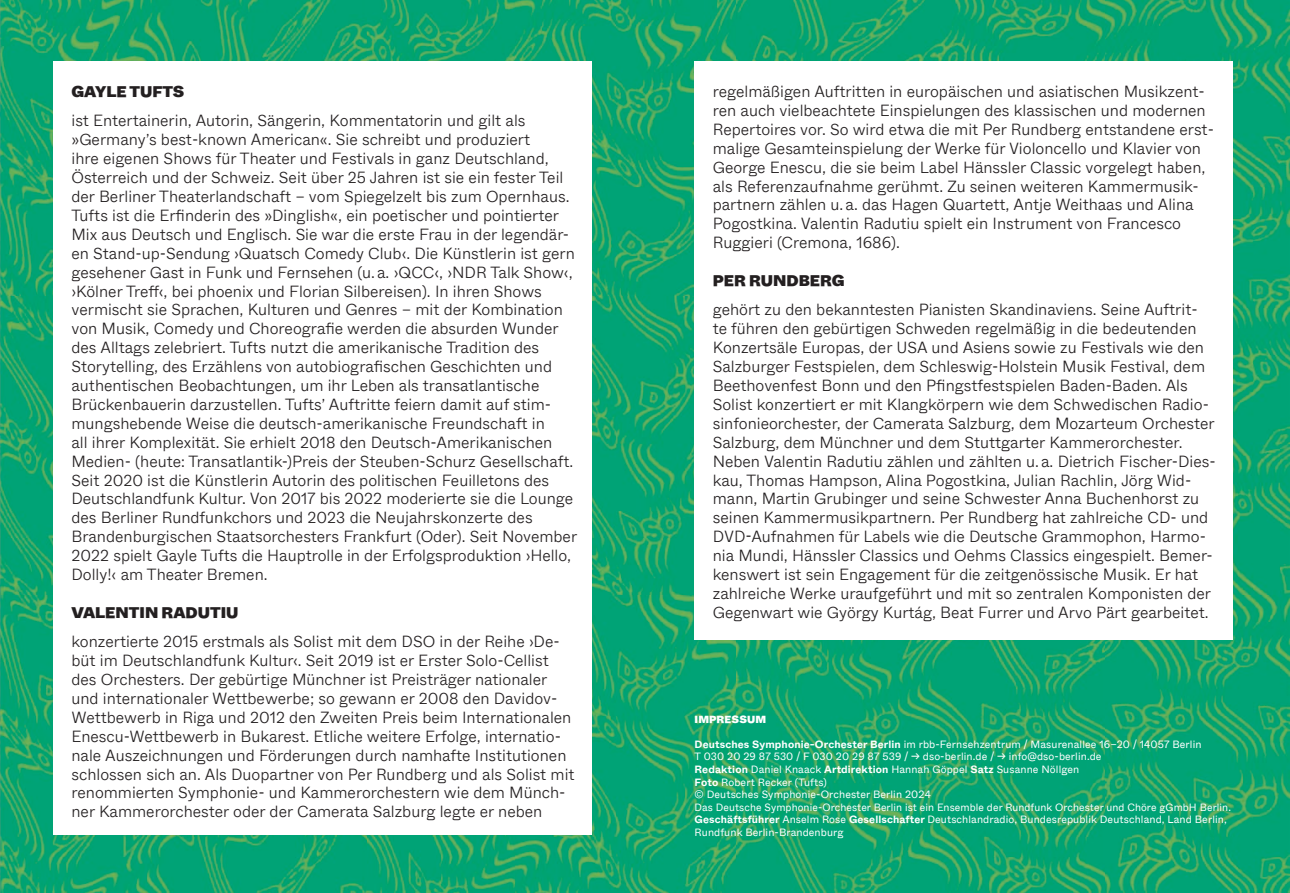
<style>
.page{position:relative;width:1290px;height:893px;background:#fff}
.page>*{position:absolute;margin:0;border:0;box-sizing:border-box;transform-origin:0 0}
.t1{font:300 15.75px/18.9px "ABC Whyte";color:#231f20}
.t2{font:900 15.75px "ABC Whyte";color:#231f20}
.t3{font:10.5px/12.6px "ABC Whyte";letter-spacing:.01em;color:#fff}
.t4{font:900 10.5px "ABC Whyte";letter-spacing:.01em;color:#fff}
.s1{font-weight:700}
</style>
<div class="page">
<img style="left:0;top:0;width:1290px;height:893px">
<div style="left:53px;top:61px;width:539px;height:774px;background:#fff"></div>
<div style="left:694px;top:61px;width:539px;height:579px;background:#fff"></div>
<p class="t2" style="left:71px;top:81px;width:114px">GAYLE TUFTS</p>
<p class="t1" style="left:71px;top:112px;width:507px">ist Entertainerin, Autorin, Sängerin, Kommentatorin und gilt als »Germany’s best-known American«. Sie schreibt und produziert<br>ihre eigenen Shows für Theater und Festivals in ganz Deutschland, Österreich und der Schweiz. Seit über 25 Jahren ist sie ein fester Teil der Berliner Theaterlandschaft – vom Spiegelzelt bis zum Opernhaus.<br>Tufts ist die Erfinderin des »Dinglish«, ein poetischer und pointierter Mix aus Deutsch und Englisch. Sie war die erste Frau in der legendär&shy;en Stand-up-Sendung ›Quatsch Comedy Club‹. Die Künstlerin ist gern gesehener Gast in Funk und Fernsehen (u. a. ›QCC‹, ›NDR Talk Show‹, ›Kölner Treff‹, bei phoenix und Florian Silbereisen). In ihren Shows vermischt sie Sprachen, Kulturen und Genres – mit der Kombination von Musik, Comedy und Choreografie werden die absurden Wunder des Alltags zelebriert. Tufts nutzt die amerikanische Tradition des Storytelling, des Erzählens von autobiografischen Geschichten und authentischen Beobachtungen, um ihr Leben als transatlantische Brückenbauerin darzustellen. Tufts’ Auftritte feiern damit auf stim&shy;mungshebende Weise die deutsch-amerikanische Freundschaft in<br>all ihrer Komplexität. Sie erhielt 2018 den Deutsch-Amerikanischen Medien- (heute: Transatlantik-)Preis der Steuben-Schurz Gesellschaft.<br>Seit 2020 ist die Künstlerin Autorin des politischen Feuilletons des Deutschlandfunk Kultur. Von 2017 bis 2022 moderierte sie die Lounge des Berliner Rundfunkchors und 2023 die Neujahrskonzerte des Brandenburgischen Staatsorchesters Frankfurt (Oder). Seit November 2022 spielt Gayle Tufts die Hauptrolle in der Erfolgsproduktion ›Hello, Dolly!‹ am Theater Bremen.</p>
<p class="t2" style="left:71px;top:602px;width:168px">VALENTIN RADUTIU</p>
<p class="t1" style="left:71px;top:632px;width:505px">konzertierte 2015 erstmals als Solist mit dem DSO in der Reihe ›De&shy;büt im Deutschlandfunk Kultur‹. Seit 2019 ist er Erster Solo-Cellist des Orchesters. Der gebürtige Münchner ist Preisträger nationaler und internationaler Wettbewerbe; so gewann er 2008 den Davidov-Wettbewerb in Riga und 2012 den Zweiten Preis beim Internationalen Enescu-Wettbewerb in Bukarest. Etliche weitere Erfolge, internatio&shy;nale Auszeichnungen und Förderungen durch namhafte Institutionen schlossen sich an. Als Duopartner von Per Rundberg und als Solist mit renommierten Symphonie- und Kammerorchestern wie dem Münch&shy;ner Kammerorchester oder der Camerata Salzburg legte er neben</p>
<p class="t1" style="left:713px;top:82px;width:503px">regelmäßigen Auftritten in europäischen und asiatischen Musikzent&shy;ren auch vielbeachtete Einspielungen des klassischen und modernen Repertoires vor. So wird etwa die mit Per Rundberg entstandene erst&shy;malige Gesamteinspielung der Werke für Violoncello und Klavier von George Enescu, die sie beim Label Hänssler Classic vorgelegt haben, als Referenzaufnahme gerühmt. Zu seinen weiteren Kammermusik&shy;partnern zählen u. a. das Hagen Quartett, Antje Weithaas und Alina Pogostkina. Valentin Radutiu spielt ein Instrument von Francesco Ruggieri (Cremona, 1686).</p>
<p class="t2" style="left:713px;top:270px;width:133px">PER RUNDBERG</p>
<p class="t1" style="left:713px;top:301px;width:504px">gehört zu den bekanntesten Pianisten Skandinaviens. Seine Auftrit&shy;te führen den gebürtigen Schweden regelmäßig in die bedeutenden Konzertsäle Europas, der USA und Asiens sowie zu Festivals wie den Salzburger Festspielen, dem Schleswig-Holstein Musik Festival, dem Beethovenfest Bonn und den Pfingstfestspielen Baden-Baden. Als Solist konzertiert er mit Klangkörpern wie dem Schwedischen Radio&shy;sinfonieorchester, der Camerata Salzburg, dem Mozarteum Orchester Salzburg, dem Münchner und dem Stuttgarter Kammerorchester.<br>Neben Valentin Radutiu zählen und zählten u. a. Dietrich Fischer-Dies&shy;kau, Thomas Hampson, Alina Pogostkina, Julian Rachlin, Jörg Wid&shy;mann, Martin Grubinger und seine Schwester Anna Buchenhorst zu seinen Kammermusikpartnern. Per Rundberg hat zahlreiche CD- und DVD-Aufnahmen für Labels wie die Deutsche Grammophon, Harmo&shy;nia Mundi, Hänssler Classics und Oehms Classics eingespielt. Bemer&shy;kenswert ist sein Engagement für die zeitgenössische Musik. Er hat zahlreiche Werke uraufgeführt und mit so zentralen Komponisten der Gegenwart wie György Kurtág, Beat Furrer und Arvo Pärt gearbeitet.</p>
<p class="t4" style="left:694px;top:712px;width:73px">IMPRESSUM</p>
<p class="t3" style="left:694px;top:738px;width:538px"><span class="s1">Deutsches Symphonie-Orchester Berlin</span> im rbb-Fernsehzentrum / Masurenallee 16–20 / 14057 Berlin<br>T 030 20 29 87 530 / F 030 20 29 87 539 / → dso-berlin.de / → info@dso-berlin.de<br><span class="s1">Redaktion</span> Daniel Knaack <span class="s1">Artdirektion</span> Hannah Göppel <span class="s1">Satz</span> Susanne Nöllgen<br><span class="s1">Foto</span> Robert Recker (Tufts)<br>© Deutsches Symphonie-Orchester Berlin 2024<br>Das Deutsche Symphonie-Orchester Berlin ist ein Ensemble der Rundfunk Orchester und Chöre gGmbH Berlin.<br><span class="s1">Geschäftsführer</span> Anselm Rose <span class="s1">Gesellschafter</span> Deutschlandradio, Bundesrepublik Deutschland, Land Berlin, Rundfunk Berlin-Brandenburg</p>
</div>
